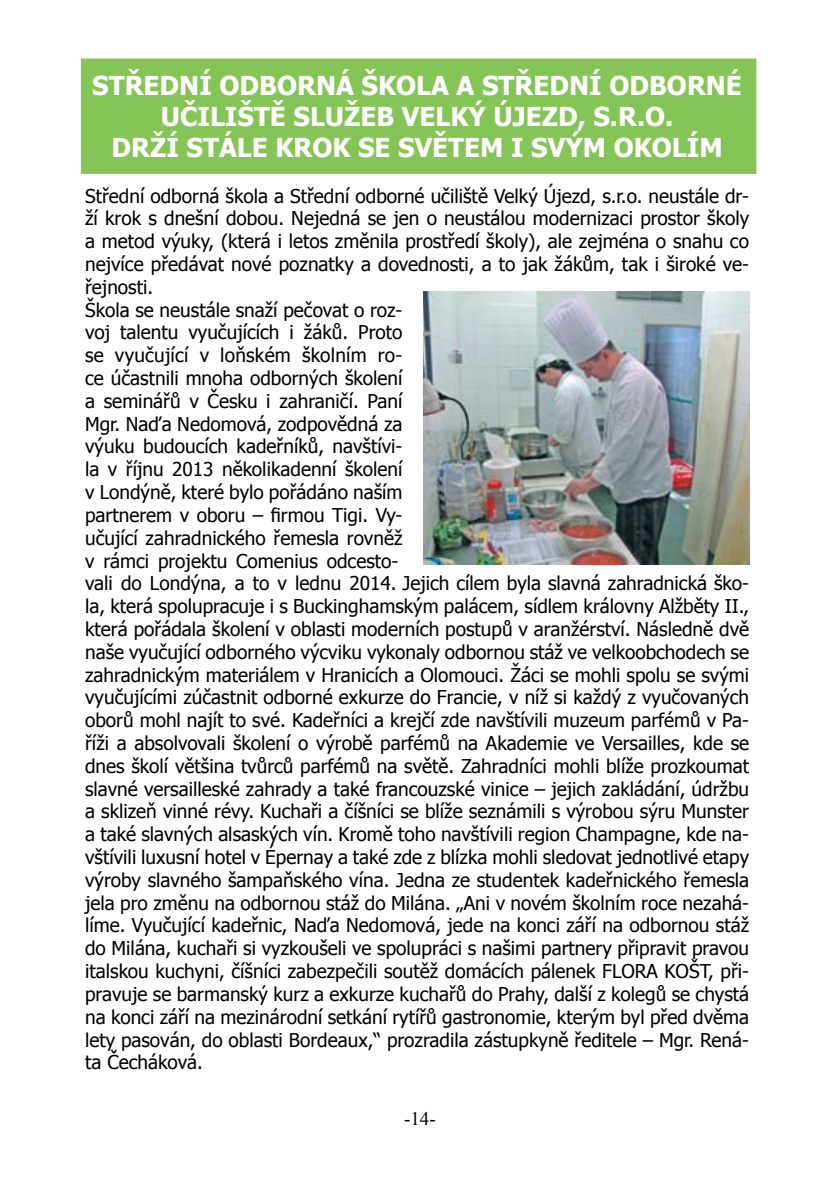
<style>
.page{position:relative;width:840px;height:1191px;background:#fff}
.page>*{position:absolute;margin:0;border:0;box-sizing:border-box;transform-origin:0 0}
.t1{font:700 26px/31.2px "Tahoma";color:#fff;text-align:center}
.t2{font:19px/22.8px "Tahoma";color:#000}
.t3{font:19px "Times New Roman";color:#000}
</style>
<div class="page">
<div style="left:81px;top:58px;width:675px;height:116px;background:#85c557;border:2px solid #85c557"></div>
<img style="left:423px;top:291px;width:325px;height:273px">
<h1 class="t1" style="left:92px;top:68px;width:650px">STŘEDNÍ ODBORNÁ ŠKOLA A STŘEDNÍ ODBORNÉ<br>UČILIŠTĚ SLUŽEB VELKÝ ÚJEZD, S.R.O.<br>DRŽÍ STÁLE KROK SE SVĚTEM I SVÝM OKOLÍM</h1>
<p class="t2" style="left:85px;top:183px;width:665px">Střední odborná škola a Střední odborné učiliště Velký Újezd, s.r.o. neustále dr&shy;ží krok s dnešní dobou. Nejedná se jen o neustálou modernizaci prostor školy a metod výuky, (která i letos změnila prostředí školy), ale zejména o snahu co nejvíce předávat nové poznatky a dovednosti, a to jak žákům, tak i široké ve&shy;řejnosti.<br>Škola se neustále snaží pečovat o roz-<br>voj talentu vyučujících i žáků. Proto<br>se vyučující v loňském školním ro-<br>ce účastnili mnoha odborných školení<br>a seminářů v Česku i zahraničí. Paní<br>Mgr. Naďa Nedomová, zodpovědná za<br>výuku budoucích kadeřníků, navštívi-<br>la v říjnu 2013 několikadenní školení<br>v Londýně, které bylo pořádáno naším<br>partnerem v oboru – firmou Tigi. Vy-<br>učující zahradnického řemesla rovněž<br>v rámci projektu Comenius odcesto-<br>vali do Londýna, a to v lednu 2014. Jejich cílem byla slavná zahradnická ško&shy;la, která spolupracuje i s Buckinghamským palácem, sídlem královny Alžběty II., která pořádala školení v oblasti moderních postupů v aranžérství. Následně dvě naše vyučující odborného výcviku vykonaly odbornou stáž ve velkoobchodech se zahradnickým materiálem v Hranicích a Olomouci. Žáci se mohli spolu se svými vyučujícími zúčastnit odborné exkurze do Francie, v níž si každý z vyučovaných oborů mohl najít to své. Kadeřníci a krejčí zde navštívili muzeum parfémů v Pa&shy;říži a absolvovali školení o výrobě parfémů na Akademie ve Versailles, kde se dnes školí většina tvůrců parfémů na světě. Zahradníci mohli blíže prozkoumat slavné versailleské zahrady a také francouzské vinice – jejich zakládání, údržbu a sklizeň vinné révy. Kuchaři a číšníci se blíže seznámili s výrobou sýru Munster a také slavných alsaských vín. Kromě toho navštívili region Champagne, kde na&shy;vštívili luxusní hotel v Épernay a také zde z blízka mohli sledovat jednotlivé etapy výroby slavného šampaňského vína. Jedna ze studentek kadeřnického řemesla jela pro změnu na odbornou stáž do Milána. „Ani v novém školním roce nezahá&shy;líme. Vyučující kadeřnic, Naďa Nedomová, jede na konci září na odbornou stáž do Milána, kuchaři si vyzkoušeli ve spolupráci s našimi partnery připravit pravou italskou kuchyni, číšníci zabezpečili soutěž domácích pálenek FLORA KOŠT, při&shy;pravuje se barmanský kurz a exkurze kuchařů do Prahy, další z kolegů se chystá na konci září na mezinárodní setkání rytířů gastronomie, kterým byl před dvěma lety pasován, do oblasti Bordeaux,“ prozradila zástupkyně ředitele – Mgr. Rená&shy;ta Čecháková.</p>
<p class="t3" style="left:404px;top:1105px;width:33px">-14-</p>
</div>
